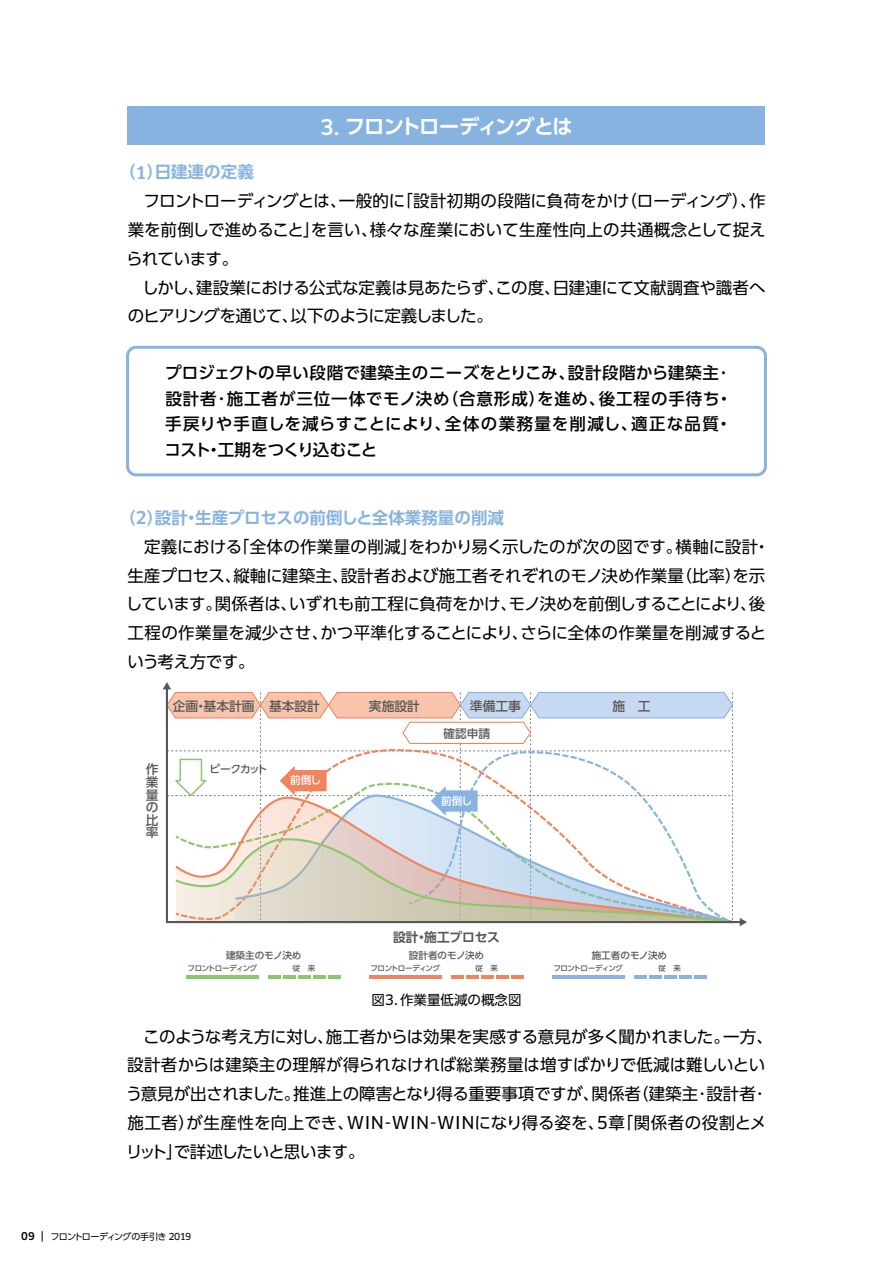
<style>
.page{position:relative;width:893px;height:1263px;background:#fff}
.page>*{position:absolute;margin:0;border:0;box-sizing:border-box;transform-origin:0 0}
.t1{font:700 20.25px "UD Shin Go Pro De";letter-spacing:-.05em;color:#fff}
.t2{font:16.5px/28.8px "UD Shin Go Pro";letter-spacing:-.01em;color:#000}
.t3{font:500 16.5px/25.5px "UD Shin Go Pro";letter-spacing:.035em;color:#000}
.t4{font:700 16.5px "UD Shin Go Pro De";color:#86b3e0}
.t5{font:13.5px "UD Shin Go Pro";color:#000}
.t6{font:500 12.75px/12.6px "UD Shin Go Pro";color:#595757;text-align:justify}
.t7{font:700 12.75px "UD Shin Go Pro De";letter-spacing:-.015em;color:#595757}
.t8{font:500 11.7px "UD Shin Go Pro";color:#595757}
.t9{font:500 10.65px "UD Shin Go Pro";letter-spacing:-.04em;color:#fff}
.t10{font:500 10.65px "UD Shin Go Pro";letter-spacing:-.085em;color:#595757}
.t11{font:500 10.5px "Clan Pro";color:#000}
.t12{font:500 9.6px "UD Shin Go Pro";color:#595757}
.t13{font:9px "UD Shin Go Pro";letter-spacing:-.075em;color:#000}
.t14{font:500 7.5px "UD Shin Go Pro";letter-spacing:-.05em;color:#595757}
.s1{font-family:"Clan Pro";font-weight:500;font-size:21.3px}
.s2{font-family:"Clan Pro";font-weight:500;font-size:17.4px}
.s3{font-family:"Clan Pro News";font-size:14.1px}
.s4{font-family:"Clan Pro News";font-size:17.4px}
.s5{font-family:"Clan Pro News";font-size:9.45px}
</style>
<div class="page">
<hr style="left:187px;top:975px;width:72px;height:3px;background:#8cc66d">
<svg style="left:268px;top:975px;width:73px;height:3px"></svg>
<svg style="left:163px;top:682px;width:584px;height:244px"></svg>
<hr style="left:369px;top:975px;width:73px;height:3px;background:#ef845d">
<svg style="left:451px;top:975px;width:73px;height:3px"></svg>
<hr style="left:552px;top:975px;width:72px;height:3px;background:#86b3e0">
<svg style="left:634px;top:975px;width:72px;height:3px"></svg>
<div style="left:128px;top:106px;width:637px;height:39px;background:#86b3e0"></div>
<div style="left:126px;top:346px;width:641px;height:130px;border:3px solid #86b3e0;border-radius:9px"></div>
<p class="t1" style="left:320px;top:110px;width:254px"><span class="s1">3.</span> フロントローディングとは</p>
<p class="t4" style="left:119px;top:159px;width:136px">（<span class="s2">1</span>）日建連の定義</p>
<p class="t2" style="left:126px;top:186px;width:641px;text-align:justify;text-indent:17px">フロントローディングとは、一般的に「設計初期の段階に負荷をかけ（ローディング）、作業を前倒しで進めること」を言い、様々な産業において生産性向上の共通概念として捉えられています。</p>
<p class="t2" style="left:128px;top:272px;width:639px;text-indent:15px">しかし、建設業における公式な定義は見あたらず、この度、日建連にて文献調査や識者へのヒアリングを通じて、以下のように定義しました。</p>
<p class="t3" style="left:164px;top:360px;width:569px">プロジェクトの早い段階で建築主のニーズをとりこみ、設計段階から建築主･設計者･施工者が三位一体でモノ決め（合意形成）を進め、後工程の手待ち・手戻りや手直しを減らすことにより、全体の業務量を削減し、適正な品質・コスト・工期をつくり込むこと</p>
<p class="t4" style="left:119px;top:504px;width:386px">（<span class="s2">2</span>）設計・生産プロセスの前倒しと全体業務量の削減</p>
<p class="t2" style="left:126px;top:532px;width:646px;text-indent:18px">定義における「全体の作業量の削減」をわかり易く示したのが次の図です。横軸に設計・生産プロセス、縦軸に建築主、設計者および施工者それぞれのモノ決め作業量（比率）を示しています。関係者は、いずれも前工程に負荷をかけ、モノ決めを前倒しすることにより、後工程の作業量を減少させ、かつ平準化することにより、さらに全体の作業量を削減するという考え方です。</p>
<p class="t6" style="left:146px;top:763px;width:14px">作業量の比率</p>
<p class="t6" style="left:173px;top:699px;width:83px">企画・基本計画</p>
<p class="t6" style="left:269px;top:699px;width:53px">基本設計</p>
<p class="t6" style="left:612px;top:699px;width:40px">施　工</p>
<p class="t6" style="left:369px;top:699px;width:53px">実施設計</p>
<p class="t6" style="left:470px;top:699px;width:53px">準備工事</p>
<p class="t8" style="left:443px;top:724px;width:48px">確認申請</p>
<p class="t10" style="left:210px;top:760px;width:60px">ピークカット</p>
<p class="t9" style="left:290px;top:772px;width:33px">前倒し</p>
<p class="t9" style="left:441px;top:792px;width:33px">前倒し</p>
<p class="t7" style="left:393px;top:927px;width:108px">設計・施工プロセス</p>
<p class="t12" style="left:226px;top:948px;width:77px">建築主のモノ決め</p>
<p class="t14" style="left:188px;top:962px;width:71px">フロントローディング</p>
<p class="t14" style="left:293px;top:962px;width:24px">従　来</p>
<p class="t14" style="left:370px;top:962px;width:71px">フロントローディング</p>
<p class="t14" style="left:476px;top:962px;width:24px">従　来</p>
<p class="t14" style="left:553px;top:962px;width:71px">フロントローディング</p>
<p class="t14" style="left:658px;top:962px;width:24px">従　来</p>
<p class="t12" style="left:409px;top:948px;width:77px">設計者のモノ決め</p>
<p class="t12" style="left:592px;top:948px;width:77px">施工者のモノ決め</p>
<p class="t5" style="left:371px;top:989px;width:152px">図<span class="s3">3</span>．作業量低減の概念図</p>
<p class="t2" style="left:126px;top:1021px;width:649px;text-indent:17px">このような考え方に対し、施工者からは効果を実感する意見が多く聞かれました。一方、設計者からは建築主の理解が得られなければ総業務量は増すばかりで低減は難しいという意見が出されました。推進上の障害となり得る重要事項ですが、関係者（建築主･設計者･施工者）が生産性を向上でき、<span class="s4">WIN-WIN-WIN</span>になり得る姿を、<span class="s4">5</span>章「関係者の役割とメリット」で詳述したいと思います。</p>
<p class="t11" style="left:21px;top:1230px;width:15px">09</p>
<p class="t13" style="left:51px;top:1229px;width:142px">フロントローディングの手引き <span class="s5">2019</span></p>
</div>
